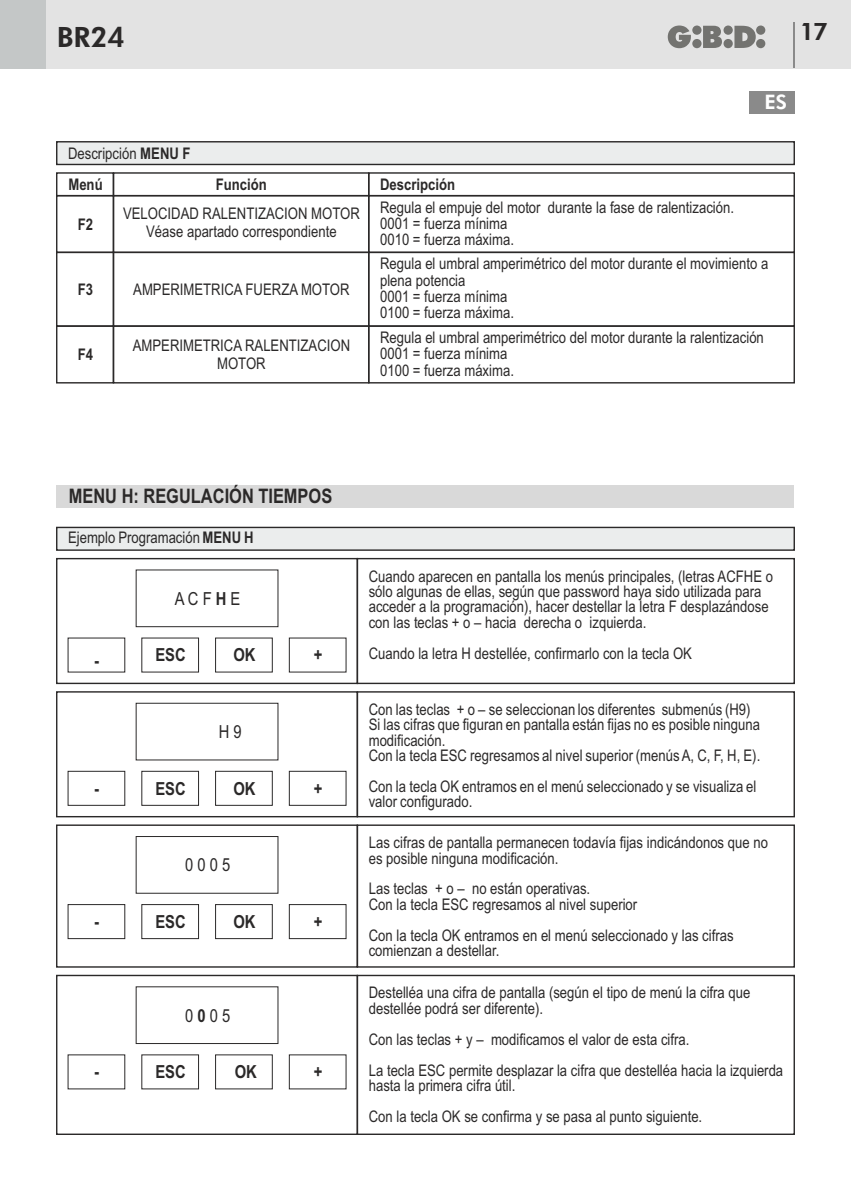
<style>
.page{position:relative;width:851px;height:1191px;background:#fff}
.page>*{position:absolute;margin:0;border:0;box-sizing:border-box;transform-origin:0 0}
.t1{font:800 28px "Futura BT";color:#2b2929}
.t2{font:800 24px "Futura BT";color:#2b2929}
.t3{font:700 20px "Arial Narrow";color:#2b2929}
.t4{font:800 20px "Futura BT";color:#fff}
.t5{font:700 18px "Arial Narrow";color:#2b2929}
.t6{font:18px "Arial Narrow";color:#2b2929}
.t7{font:16px/15.4px "Arial Narrow";color:#2b2929}
.t8{font:700 16px "Arial Narrow";color:#2b2929}
.s1{font-weight:700}
</style>
<div class="page">
<div style="left:0;top:0;width:850px;height:68px;background:#e3e3e3"></div>
<div style="left:0;top:0;width:45px;height:68px;background:#c4c7c7"></div>
<svg style="left:667px;top:26px;width:98px;height:22px"></svg>
<hr style="left:793px;top:23px;width:2px;height:45px;background:#8a8a8a">
<svg style="left:56px;top:526px;width:739px;height:25px;background:#d5d6d6"></svg>
<div style="left:57px;top:485px;width:737px;height:22px;background:#d9d9d9"></div>
<div style="left:748px;top:91px;width:46px;height:22px;background:#8a8a8a"></div>
<svg style="left:56px;top:141px;width:739px;height:243px"></svg>
<div style="left:56px;top:558px;width:302px;height:126px;border:1px solid #2b2929"></div>
<div style="left:56px;top:824px;width:302px;height:143px;border:1px solid #2b2929"></div>
<div style="left:56px;top:974px;width:302px;height:161px;border:1px solid #2b2929"></div>
<div style="left:56px;top:691px;width:302px;height:126px;border:1px solid #2b2929"></div>
<div style="left:356px;top:558px;width:438px;height:126px;border:1px solid #2b2929"></div>
<div style="left:356px;top:824px;width:438px;height:143px;border:1px solid #2b2929"></div>
<div style="left:356px;top:974px;width:438px;height:161px;border:1px solid #2b2929"></div>
<div style="left:356px;top:691px;width:438px;height:126px;border:1px solid #2b2929"></div>
<div style="left:136px;top:570px;width:142px;height:57px;border:1px solid #2b2929"></div>
<div style="left:136px;top:836px;width:142px;height:57px;border:1px solid #2b2929"></div>
<div style="left:136px;top:703px;width:142px;height:57px;border:1px solid #2b2929"></div>
<div style="left:142px;top:904px;width:57px;height:34px;border:1px solid #2b2929"></div>
<div style="left:142px;top:771px;width:57px;height:34px;border:1px solid #2b2929"></div>
<div style="left:68px;top:904px;width:57px;height:34px;border:1px solid #2b2929"></div>
<div style="left:68px;top:771px;width:57px;height:34px;border:1px solid #2b2929"></div>
<div style="left:215px;top:904px;width:57px;height:34px;border:1px solid #2b2929"></div>
<div style="left:215px;top:771px;width:57px;height:34px;border:1px solid #2b2929"></div>
<div style="left:289px;top:904px;width:57px;height:34px;border:1px solid #2b2929"></div>
<div style="left:289px;top:771px;width:57px;height:34px;border:1px solid #2b2929"></div>
<h1 class="t1" style="left:57px;top:26px;width:70px">BR24</h1>
<h2 class="t2" style="left:799px;top:22px;width:29px">17</h2>
<p class="t7" style="left:68px;top:139px;width:124px;line-height:31.2px">Descripción <span class="s1">MENU F<br>Menú</span></p>
<p class="t8" style="left:216px;top:178px;width:53px">Función</p>
<p class="t8" style="left:380px;top:178px;width:77px">Descripción</p>
<p class="t4" style="left:764px;top:94px;width:24px">ES</p>
<p class="t8" style="left:78px;top:218px;width:17px">F2</p>
<p class="t8" style="left:78px;top:283px;width:17px">F3</p>
<p class="t8" style="left:78px;top:348px;width:17px">F4</p>
<p class="t7" style="left:123px;top:206px;width:238px;line-height:18.2px;text-align:center">VELOCIDAD RALENTIZACION MOTOR<br>Véase apartado correspondiente</p>
<p class="t7" style="left:133px;top:283px;width:218px">AMPERIMETRICA FUERZA MOTOR</p>
<p class="t7" style="left:133px;top:338px;width:219px;line-height:18.2px;text-align:center">AMPERIMETRICA RALENTIZACION<br>MOTOR</p>
<p class="t7" style="left:380px;top:200px;width:355px;line-height:16.4px">Regula el empuje del motor durante la fase de ralentización.<br>0001 = fuerza mínima<br>0010 = fuerza máxima.</p>
<p class="t7" style="left:380px;top:257px;width:389px;line-height:16.4px">Regula el umbral amperimétrico del motor durante el movimiento a plena potencia<br>0001 = fuerza mínima<br>0100 = fuerza máxima.</p>
<p class="t7" style="left:380px;top:331px;width:385px;line-height:16.4px">Regula el umbral amperimétrico del motor durante la ralentización<br>0001 = fuerza mínima<br>0100 = fuerza máxima.</p>
<p class="t3" style="left:69px;top:488px;width:265px">MENU H: REGULACIÓN TIEMPOS</p>
<p class="t7" style="left:68px;top:531px;width:187px">Ejemplo Programación <span class="s1">MENU H</span></p>
<p class="t6" style="left:175px;top:591px;width:67px">A C F <span class="s1">H</span> E</p>
<p class="t5" style="left:94px;top:654px;width:6px">-</p>
<p class="t5" style="left:155px;top:648px;width:32px">ESC</p>
<p class="t5" style="left:233px;top:648px;width:24px">OK</p>
<p class="t5" style="left:314px;top:648px;width:10px">+</p>
<p class="t6" style="left:219px;top:725px;width:24px">H 9</p>
<p class="t5" style="left:94px;top:781px;width:6px">-</p>
<p class="t5" style="left:155px;top:781px;width:32px">ESC</p>
<p class="t5" style="left:233px;top:781px;width:24px">OK</p>
<p class="t5" style="left:314px;top:781px;width:10px">+</p>
<p class="t6" style="left:185px;top:858px;width:47px">0 0 0 5</p>
<p class="t5" style="left:94px;top:915px;width:6px">-</p>
<p class="t5" style="left:155px;top:915px;width:32px">ESC</p>
<p class="t5" style="left:233px;top:915px;width:24px">OK</p>
<p class="t5" style="left:314px;top:915px;width:10px">+</p>
<p class="t6" style="left:185px;top:1008px;width:47px">0 <span class="s1">0</span> 0 5</p>
<p class="t5" style="left:94px;top:1065px;width:6px">-</p>
<p class="t5" style="left:155px;top:1065px;width:32px">ESC</p>
<p class="t5" style="left:235px;top:1065px;width:24px">OK</p>
<p class="t5" style="left:314px;top:1065px;width:10px">+</p>
<p class="t7" style="left:369px;top:570px;width:406px">Cuando aparecen en pantalla los menús principales, (letras ACFHE o sólo algunas de ellas, según que password haya sido utilizada para acceder a la programación), hacer destellar la letra F desplazándose con las teclas + o – hacia derecha o izquierda.</p>
<p class="t7" style="left:369px;top:647px;width:325px">Cuando la letra H destellée, confirmarlo con la tecla OK</p>
<p class="t7" style="left:368px;top:703px;width:393px">Con las teclas + o – se seleccionan los diferentes submenús (H9)<br>Si las cifras que figuran en pantalla están fijas no es posible ninguna modificación.<br>Con la tecla ESC regresamos al nivel superior (menús A, C, F, H, E).</p>
<p class="t7" style="left:368px;top:780px;width:389px">Con la tecla OK entramos en el menú seleccionado y se visualiza el valor configurado.</p>
<p class="t7" style="left:369px;top:836px;width:400px">Las cifras de pantalla permanecen todavía fijas indicándonos que no es posible ninguna modificación.</p>
<p class="t7" style="left:369px;top:882px;width:270px">Las teclas + o – no están operativas.<br>Con la tecla ESC regresamos al nivel superior</p>
<p class="t7" style="left:369px;top:928px;width:366px">Con la tecla OK entramos en el menú seleccionado y las cifras comienzan a destellar.</p>
<p class="t7" style="left:369px;top:986px;width:383px">Destelléa una cifra de pantalla (según el tipo de menú la cifra que destellée podrá ser diferente).</p>
<p class="t7" style="left:369px;top:1025px;width:416px;line-height:30.8px">Con las teclas + y – modificamos el valor de esta cifra.<br>La tecla ESC permite desplazar la cifra que destelléa hacia la izquierda</p>
<p class="t7" style="left:369px;top:1071px;width:335px;line-height:30.8px">hasta la primera cifra útil.<br>Con la tecla OK se confirma y se pasa al punto siguiente.</p>
</div>
